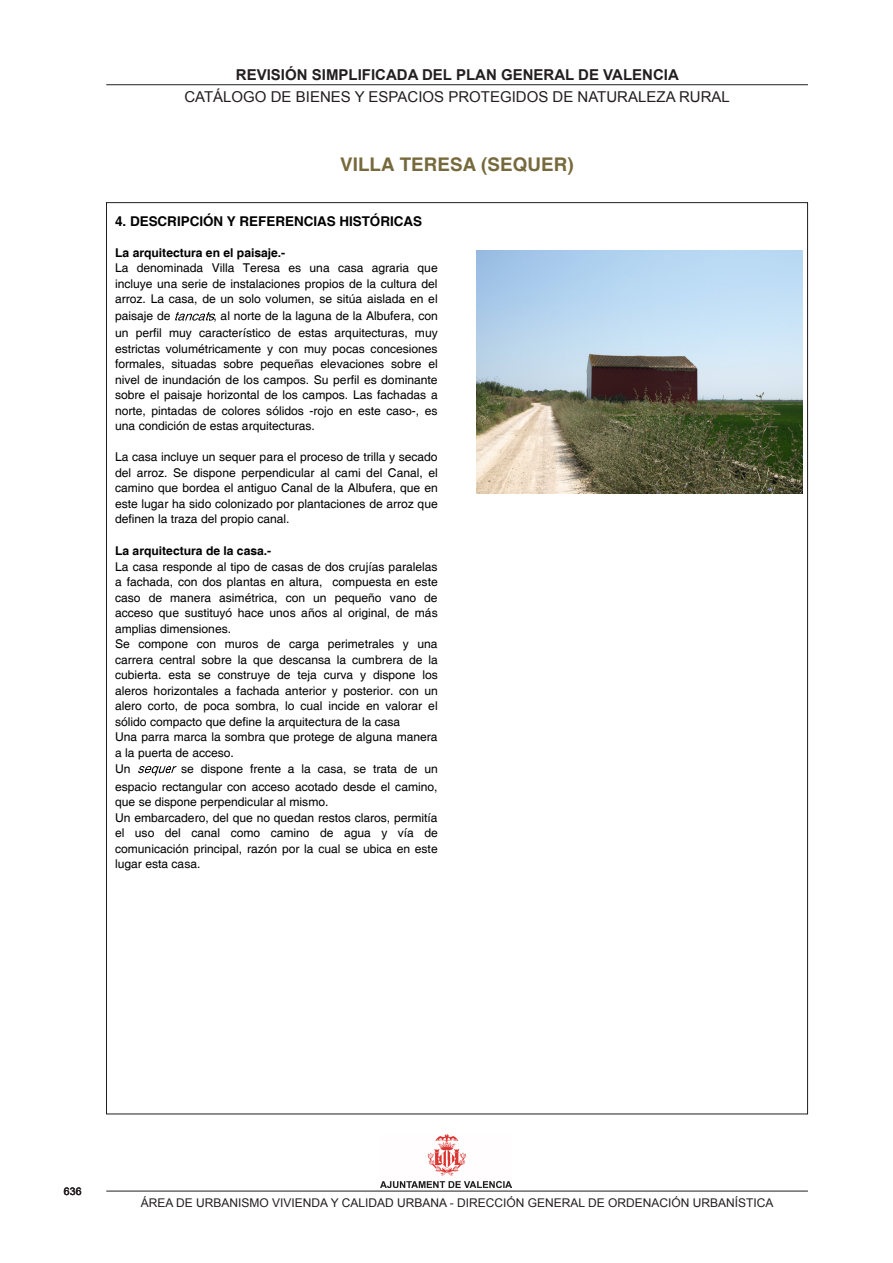
<style>
.page{position:relative;width:893px;height:1263px;background:#fff}
.page>*{position:absolute;margin:0;border:0;box-sizing:border-box;transform-origin:0 0}
.t1{font:700 18.75px "Helvetica";letter-spacing:.005em;color:#766a3d}
.t2{font:15px "Arial";color:#231f20}
.t3{font:700 15px "Arial";color:#231f20}
.t4{font:700 13.5px "Helvetica";letter-spacing:-.005em;color:#000}
.t5{font:12.15px/15.5px "Helvetica";color:#000}
.t6{font:12px "Arial";color:#231f20}
.t7{font:10.5px "Arial";color:#231f20}
.s1{font-weight:700}
</style>
<div class="page">
<hr style="left:106px;top:84px;width:702px;height:1px;background:#231f20">
<img style="left:381px;top:1134px;width:130px;height:53px">
<hr style="left:106px;top:1191px;width:702px;height:1px;background:#231f20">
<img style="left:477px;top:250px;width:325px;height:243px">
<img style="left:176px;top:312px;width:39px;height:9px">
<img style="left:138px;top:767px;width:39px;height:9px">
<p class="t3" style="left:236px;top:65px;width:444px">REVISIÓN SIMPLIFICADA DEL PLAN GENERAL DE VALENCIA</p>
<p class="t2" style="left:184px;top:87px;width:547px">CATÁLOGO DE BIENES Y ESPACIOS PROTEGIDOS DE NATURALEZA RURAL</p>
<p class="t1" style="left:340px;top:153px;width:235px">VILLA TERESA (SEQUER)</p>
<p class="t4" style="left:115px;top:213px;width:309px">4. DESCRIPCIÓN Y REFERENCIAS HISTÓRICAS</p>
<p class="t5" style="left:115px;top:245px;width:324px"><span class="s1">La arquitectura en el paisaje.-<br></span>La denominada Villa Teresa es una casa agraria que incluye una serie de instalaciones propios de la cultura del arroz. La casa, de un solo volumen, se sitúa aislada en el</p>
<p class="t5" style="left:115px;top:309px;width:57px">paisaje de</p>
<p class="t5" style="left:115px;top:308px;width:324px;line-height:17.2px;text-align:right">, al norte de la laguna de la Albufera, con<br>un perfil muy característico de estas arquitecturas, muy</p>
<p class="t5" style="left:115px;top:341px;width:324px;text-align:justify">estrictas volumétricamente y con muy pocas concesiones formales, situadas sobre pequeñas elevaciones sobre el nivel de inundación de los campos. Su perfil es dominante sobre el paisaje horizontal de los campos. Las fachadas a norte, pintadas de colores sólidos -rojo en este caso-, es una condición de estas arquitecturas.</p>
<p class="t5" style="left:115px;top:449px;width:324px;text-align:justify">La casa incluye un sequer para el proceso de trilla y secado del arroz. Se dispone perpendicular al cami del Canal, el camino que bordea el antiguo Canal de la Albufera, que en este lugar ha sido colonizado por plantaciones de arroz que definen la traza del propio canal.</p>
<p class="t5" style="left:115px;top:544px;width:324px"><span class="s1">La arquitectura de la casa.-<br></span>La casa responde al tipo de casas de dos crujías paralelas a fachada, con dos plantas en altura, compuesta en este caso de manera asimétrica, con un pequeño vano de acceso que sustituyó hace unos años al original, de más amplias dimensiones.<br>Se compone con muros de carga perimetrales y una carrera central sobre la que descansa la cumbrera de la cubierta. esta se construye de teja curva y dispone los aleros horizontales a fachada anterior y posterior. con un alero corto, de poca sombra, lo cual incide en valorar el sólido compacto que define la arquitectura de la casa<br>Una parra marca la sombra que protege de alguna manera a la puerta de acceso.</p>
<p class="t5" style="left:115px;top:762px;width:17px">Un</p>
<p class="t5" style="left:115px;top:761px;width:324px;line-height:17.2px;text-align:right">se dispone frente a la casa, se trata de un<br>espacio rectangular con acceso acotado desde el camino,</p>
<p class="t5" style="left:115px;top:794px;width:324px">que se dispone perpendicular al mismo.<br>Un embarcadero, del que no quedan restos claros, permitía el uso del canal como camino de agua y vía de comunicación principal, razón por la cual se ubica en este lugar esta casa.</p>
<p class="t7" style="left:64px;top:1185px;width:19px">636</p>
<p class="t6" style="left:141px;top:1195px;width:634px">ÁREA DE URBANISMO VIVIENDA Y CALIDAD URBANA - DIRECCIÓN GENERAL DE ORDENACIÓN URBANÍSTICA</p>
</div>
